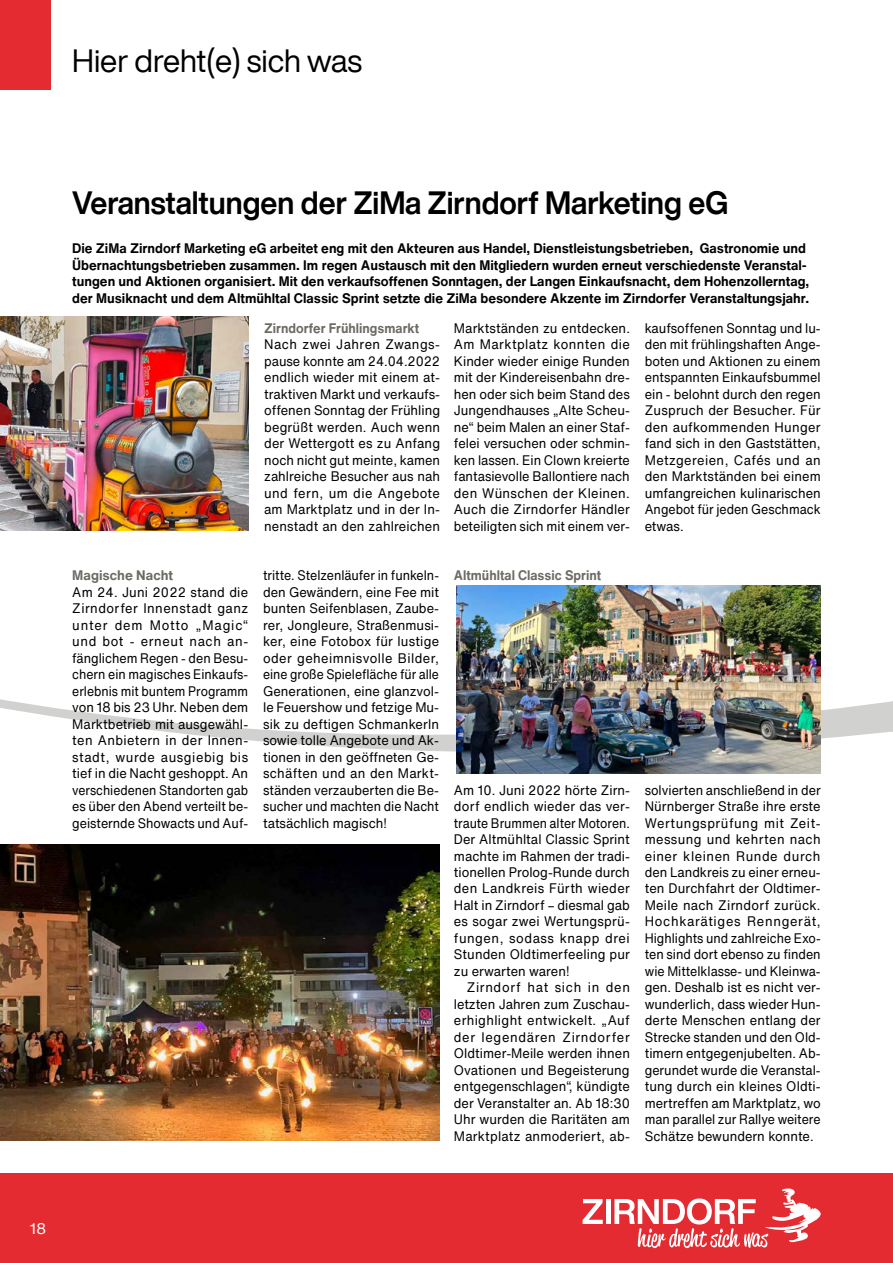
<style>
.page{position:relative;width:893px;height:1263px;background:#fff}
.page>*{position:absolute;margin:0;border:0;box-sizing:border-box;transform-origin:0 0}
.t1{font:700 31.5px "Helvetica Now Display";color:#000;scale:.95 1}
.t2{font:31.5px "Helvetica Now Display";color:#000}
.t3{font:15px "Helvetica Now Text";color:#fff}
.t4{font:13.5px/16.5px "Helvetica Now Text";color:#000;text-align:justify;scale:.95 1}
.t5{font:13.5px/16.5px "Helvetica Now Text";color:#000;text-align:justify;scale:.93 1}
.t6{font:700 13.5px/16.5px "Helvetica Now Text";color:#000}
.t7{font:13.5px/16.5px "Helvetica Now Text";color:#000;text-align:justify;scale:.92 1}
.t8{font:13.5px/16.5px "Helvetica Now Text";color:#000;text-align:justify;scale:.94 1}
.t9{font:700 13.5px "Helvetica Now Text";color:#6d6a63;scale:.95 1}
.t10{font:700 13.5px "Helvetica Now Text";color:#6d6a63}
</style>
<div class="page">
<div style="left:0;top:1174px;width:893px;height:89px;background:#e42b32"></div>
<div style="left:0;top:0;width:51px;height:89px;background:#e42b32"></div>
<svg style="left:0;top:511px;width:893px;height:241px"></svg>
<svg style="left:583px;top:1199px;width:20px;height:25px"></svg>
<hr style="left:606px;top:1199px;width:4px;height:25px;background:#fff">
<svg style="left:614px;top:1188px;width:207px;height:60px"></svg>
<hr style="left:892px;top:0;width:1px;height:89px;background:#e42b32">
<img style="left:0;top:316px;width:248px;height:215px">
<img style="left:0;top:844px;width:439px;height:297px">
<img style="left:456px;top:585px;width:365px;height:188px">
<h1 class="t2" style="left:72px;top:39px;width:291px">Hier dreht(e) sich was</h1>
<h1 class="t1" style="left:72px;top:181px;width:692px">Veranstaltungen der ZiMa Zirndorf Marketing eG</h1>
<p class="t6" style="left:72px;top:240px;width:738px">Die ZiMa Zirndorf Marketing eG arbeitet eng mit den Akteuren aus Handel, Dienstleistungsbetrieben, Gastronomie und Übernachtungsbetrieben zusammen. Im regen Austausch mit den Mitgliedern wurden erneut verschiedenste Veranstal&shy;tungen und Aktionen organisiert. Mit den verkaufsoffenen Sonntagen, der Langen Einkaufsnacht, dem Hohenzollerntag, der Musiknacht und dem Altmühltal Classic Sprint setzte die ZiMa besondere Akzente im Zirndorfer Veranstaltungsjahr.</p>
<p class="t9" style="left:264px;top:318px;width:165px">Zirndorfer Frühlingsmarkt</p>
<p class="t4" style="left:264px;top:336px;width:187px">Nach zwei Jahren Zwangs&shy;pause konnte am 24.04.2022 endlich wieder mit einem at&shy;traktiven Markt und verkaufs&shy;offenen Sonntag der Frühling begrüßt werden. Auch wenn der Wettergott es zu Anfang noch nicht gut meinte, kamen zahlreiche Besucher aus nah und fern, um die Angebote am Marktplatz und in der In&shy;nenstadt an den zahlreichen</p>
<p class="t4" style="left:454px;top:319px;width:187px">Marktständen zu entdecken.<br>Am Marktplatz konnten die Kinder wieder einige Runden mit der Kindereisenbahn dre&shy;hen oder sich beim Stand des Jungendhauses „Alte Scheu&shy;ne“ beim Malen an einer Staf&shy;felei versuchen oder schmin&shy;ken lassen. Ein Clown kreierte fantasievolle Ballontiere nach den Wünschen der Kleinen.<br>Auch die Zirndorfer Händler beteiligten sich mit einem ver-</p>
<p class="t8" style="left:645px;top:319px;width:189px">kaufsoffenen Sonntag und lu&shy;den mit frühlingshaften Ange&shy;boten und Aktionen zu einem entspannten Einkaufsbummel ein - belohnt durch den regen Zuspruch der Besucher. Für den aufkommenden Hunger fand sich in den Gaststätten, Metzgereien, Cafés und an den Marktständen bei einem umfangreichen kulinarischen Angebot für jeden Geschmack etwas.</p>
<p class="t10" style="left:72px;top:565px;width:102px">Magische Nacht</p>
<p class="t4" style="left:72px;top:583px;width:187px">Am 24. Juni 2022 stand die Zirndorfer Innenstadt ganz unter dem Motto „Magic“ und bot - erneut nach an&shy;fänglichem Regen - den Besu&shy;chern ein magisches Einkaufs&shy;erlebnis mit buntem Programm von 18 bis 23 Uhr. Neben dem Marktbetrieb mit ausgewähl&shy;ten Anbietern in der Innen&shy;stadt, wurde ausgiebig bis tief in die Nacht geshoppt. An verschiedenen Standorten gab es über den Abend verteilt be&shy;geisternde Showacts und Auf-</p>
<p class="t7" style="left:263px;top:567px;width:193px">tritte. Stelzenläufer in funkeln&shy;den Gewändern, eine Fee mit bunten Seifenblasen, Zaube&shy;rer, Jongleure, Straßenmusi&shy;ker, eine Fotobox für lustige oder geheimnisvolle Bilder, eine große Spielefläche für alle Generationen, eine glanzvol&shy;le Feuershow und fetzige Mu&shy;sik zu deftigen Schmankerln sowie tolle Angebote und Ak&shy;tionen in den geöffneten Ge&shy;schäften und an den Markt&shy;ständen verzauberten die Be&shy;sucher und machten die Nacht tatsächlich magisch!</p>
<p class="t9" style="left:454px;top:565px;width:156px">Altmühltal Classic Sprint</p>
<p class="t4" style="left:454px;top:781px;width:187px">Am 10. Juni 2022 hörte Zirn&shy;dorf endlich wieder das ver&shy;traute Brummen alter Motoren.<br>Der Altmühltal Classic Sprint machte im Rahmen der tradi&shy;tionellen Prolog-Runde durch den Landkreis Fürth wieder Halt in Zirndorf – diesmal gab es sogar zwei Wertungsprü&shy;fungen, sodass knapp drei Stunden Oldtimerfeeling pur zu erwarten waren!</p>
<p class="t4" style="left:454px;top:979px;width:187px;text-indent:13px">Zirndorf hat sich in den letzten Jahren zum Zuschau&shy;erhighlight entwickelt. „Auf der legendären Zirndorfer Oldtimer-Meile werden ihnen Ovationen und Begeisterung entgegenschlagen“, kündigte der Veranstalter an. Ab 18:30<br>Uhr wurden die Raritäten am Marktplatz anmoderiert, ab-</p>
<p class="t5" style="left:645px;top:781px;width:191px">solvierten anschließend in der Nürnberger Straße ihre erste Wertungsprüfung mit Zeit&shy;messung und kehrten nach einer kleinen Runde durch den Landkreis zu einer erneu&shy;ten Durchfahrt der Oldtimer-Meile nach Zirndorf zurück.<br>Hochkarätiges Renngerät, Highlights und zahlreiche Exo&shy;ten sind dort ebenso zu finden wie Mittelklasse- und Kleinwa&shy;gen. Deshalb ist es nicht ver&shy;wunderlich, dass wieder Hun&shy;derte Menschen entlang der Strecke standen und den Old&shy;timern entgegenjubelten. Ab&shy;gerundet wurde die Veranstal&shy;tung durch ein kleines Oldti&shy;mertreffen am Marktplatz, wo man parallel zur Rallye weitere Schätze bewundern konnte.</p>
<p class="t3" style="left:30px;top:1217px;width:18px">18</p>
</div>
